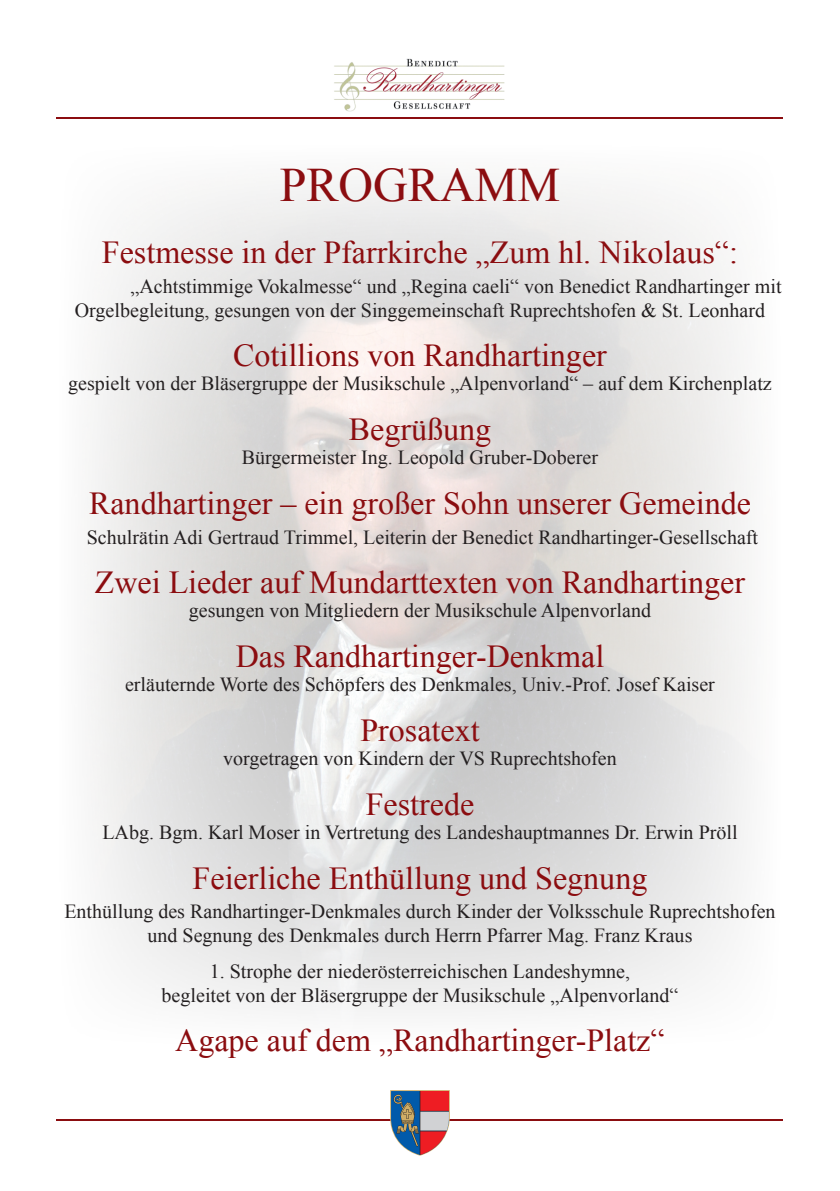
<style>
.page{position:relative;width:840px;height:1191px;background:#fff}
.page>*{position:absolute;margin:0;border:0;box-sizing:border-box;transform-origin:0 0}
.t1{font:48px "Times New Roman";color:#8b0d10}
.t2{font:32px "Times New Roman";color:#8b0d10}
.t3{font:20px/24px "Times New Roman";color:#231f20;text-align:center}
</style>
<div class="page">
<hr style="left:57px;top:118px;width:725px;height:1px;background:#8b0d10">
<img style="left:334px;top:58px;width:171px;height:54px">
<hr style="left:57px;top:1118px;width:725px;height:2px;background:#8b0d10">
<svg style="left:390px;top:1090px;width:59px;height:65px;background:#977889"></svg>
<h1 class="t1" style="left:279px;top:152px;width:282px">PROGRAMM</h1>
<h2 class="t2" style="left:102px;top:231px;width:637px">Festmesse in der Pfarrkirche „Zum hl. Nikolaus“:</h2>
<p class="t3" style="left:75px;top:274px;width:707px;text-align:left;text-indent:56px">„Achtstimmige Vokalmesse“ und „Regina caeli“ von Benedict Randhartinger mit<br>Orgelbegleitung, gesungen von der Singgemeinschaft Ruprechtshofen &amp; St. Leonhard</p>
<h2 class="t2" style="left:233px;top:334px;width:375px">Cotillions von Randhartinger</h2>
<p class="t3" style="left:68px;top:371px;width:704px">gespielt von der Bläsergruppe der Musikschule „Alpenvorland“ – auf dem Kirchenplatz</p>
<h2 class="t2" style="left:348px;top:408px;width:144px">Begrüßung</h2>
<p class="t3" style="left:242px;top:445px;width:357px">Bürgermeister Ing. Leopold Gruber-Doberer</p>
<h2 class="t2" style="left:89px;top:482px;width:663px">Randhartinger – ein großer Sohn unserer Gemeinde</h2>
<p class="t3" style="left:87px;top:524px;width:672px">Schulrätin Adi Gertraud Trimmel, Leiterin der Benedict Randhartinger-Gesellschaft</p>
<h2 class="t2" style="left:95px;top:561px;width:651px">Zwei Lieder auf Mundarttexten von Randhartinger</h2>
<p class="t3" style="left:189px;top:598px;width:463px">gesungen von Mitgliedern der Musikschule Alpenvorland</p>
<h2 class="t2" style="left:235px;top:635px;width:370px">Das Randhartinger-Denkmal</h2>
<p class="t3" style="left:125px;top:672px;width:591px">erläuternde Worte des Schöpfers des Denkmales, Univ.-Prof. Josef Kaiser</p>
<h2 class="t2" style="left:360px;top:708px;width:121px">Prosatext</h2>
<p class="t3" style="left:223px;top:746px;width:395px">vorgetragen von Kindern der VS Ruprechtshofen</p>
<h2 class="t2" style="left:365px;top:782px;width:110px">Festrede</h2>
<p class="t3" style="left:102px;top:819px;width:636px">LAbg. Bgm. Karl Moser in Vertretung des Landeshauptmannes Dr. Erwin Pröll</p>
<h2 class="t2" style="left:192px;top:856px;width:456px">Feierliche Enthüllung und Segnung</h2>
<p class="t3" style="left:64px;top:899px;width:712px">Enthüllung des Randhartinger-Denkmales durch Kinder der Volksschule Ruprechtshofen und Segnung des Denkmales durch Herrn Pfarrer Mag. Franz Kraus</p>
<p class="t3" style="left:161px;top:958px;width:518px">1. Strophe der niederösterreichischen Landeshymne,<br>begleitet von der Bläsergruppe der Musikschule „Alpenvorland“</p>
<h2 class="t2" style="left:175px;top:1019px;width:490px">Agape auf dem „Randhartinger-Platz“</h2>
</div>
